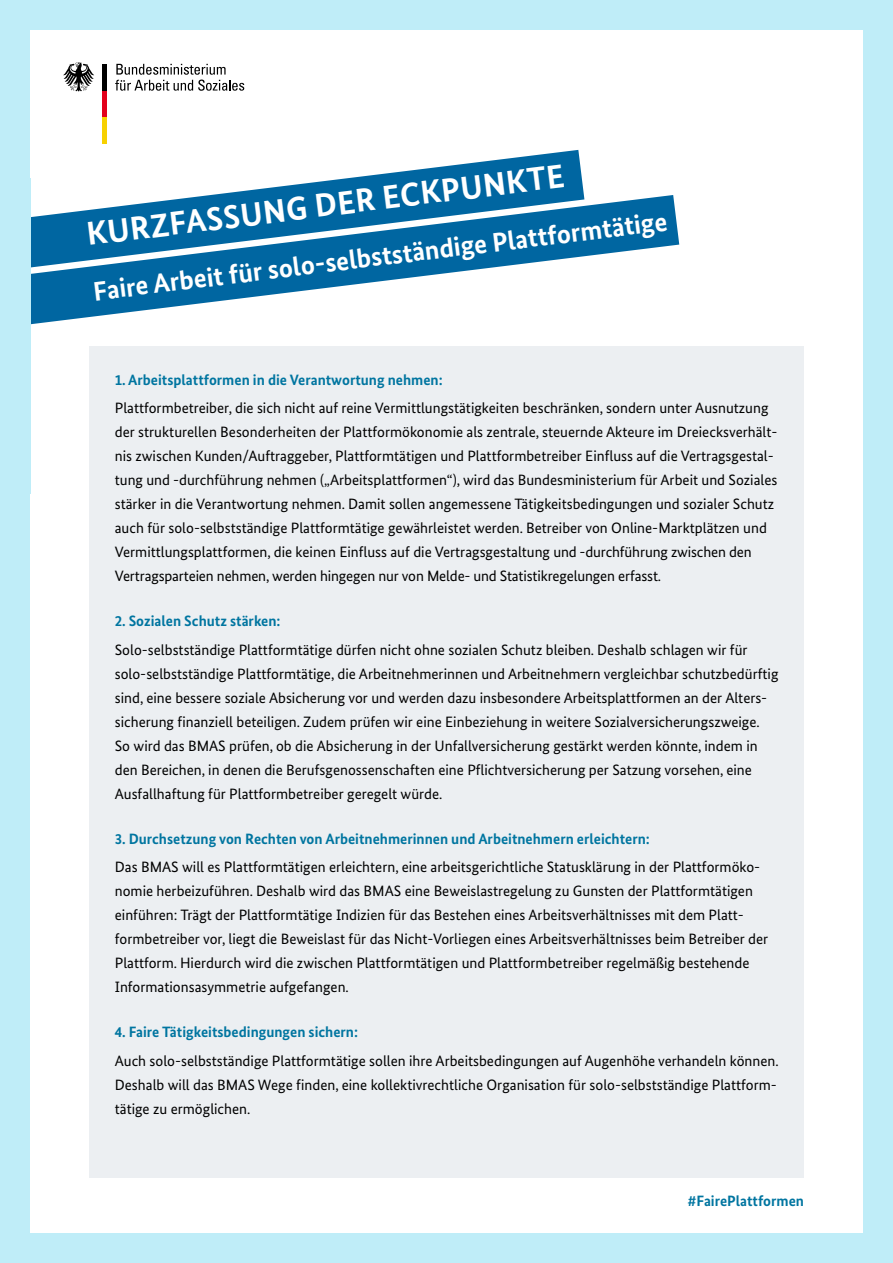
<style>
.page{position:relative;width:893px;height:1263px;background:#bfedf8}
.page>*{position:absolute;margin:0;border:0;box-sizing:border-box;transform-origin:0 0}
.t1{font:700 33px "Bundes Sans";color:#fff}
.Absatzformat_1{font:700 27px "Bundes Sans";color:#fff}
.Fließtext{font:15px/24px "Bundes Sans";color:#000}
.t2{font:700 15px "Bundes Sans";color:#0075a0}
</style>
<div class="page">
<div style="left:30px;top:30px;width:833px;height:1203px;background:#fff"></div>
<div style="left:102px;top:117px;width:5px;height:27px;background:#f7d100"></div>
<div style="left:102px;top:90px;width:5px;height:27px;background:#e3001b"></div>
<div style="left:102px;top:64px;width:5px;height:27px;background:#000"></div>
<svg style="left:63px;top:63px;width:31px;height:28px"></svg>
<svg style="left:115px;top:64px;width:129px;height:27px"></svg>
<div style="left:89px;top:347px;width:715px;height:831px;background:#eceff2"></div>
<svg style="left:30px;top:150px;width:554px;height:45px"></svg>
<svg style="left:30px;top:195px;width:649px;height:131px;fill:#0066a1"></svg>
<p class="t1" style="left:84px;top:214px;width:483px;rotate:-7deg">KURZFASSUNG DER ECKPUNKTE</p>
<p class="Absatzformat_1" style="left:92px;top:275px;width:579px;rotate:-7deg">Faire Arbeit für solo-selbstständige Plattformtätige</p>
<p class="t2" style="left:115px;top:370px;width:329px">1. Arbeitsplattformen in die Verantwortung nehmen:</p>
<p class="Fließtext" style="left:115px;top:396px;width:664px">Plattformbetreiber, die sich nicht auf reine Vermittlungstätigkeiten beschränken, sondern unter Ausnutzung der strukturellen Besonderheiten der Plattformökonomie als zentrale, steuernde Akteure im Dreiecksverhält&shy;nis zwischen Kunden/Auftraggeber, Plattformtätigen und Plattformbetreiber Einfluss auf die Vertragsgestal&shy;tung und -durchführung nehmen („Arbeitsplattformen“), wird das Bundesministerium für Arbeit und Soziales stärker in die Verantwortung nehmen. Damit sollen angemessene Tätigkeitsbedingungen und sozialer Schutz auch für solo-selbstständige Plattformtätige gewährleistet werden. Betreiber von Online-Marktplätzen und Vermittlungsplattformen, die keinen Einfluss auf die Vertragsgestaltung und -durchführung zwischen den Vertragsparteien nehmen, werden hingegen nur von Melde- und Statistikregelungen erfasst.</p>
<p class="t2" style="left:115px;top:612px;width:167px">2. Sozialen Schutz stärken:</p>
<p class="Fließtext" style="left:115px;top:637px;width:665px">Solo-selbstständige Plattformtätige dürfen nicht ohne sozialen Schutz bleiben. Deshalb schlagen wir für solo-selbstständige Plattformtätige, die Arbeitnehmerinnen und Arbeitnehmern vergleichbar schutzbedürftig sind, eine bessere soziale Absicherung vor und werden dazu insbesondere Arbeitsplattformen an der Alters&shy;sicherung finanziell beteiligen. Zudem prüfen wir eine Einbeziehung in weitere Sozialversicherungszweige.<br>So wird das BMAS prüfen, ob die Absicherung in der Unfallversicherung gestärkt werden könnte, indem in den Bereichen, in denen die Berufsgenossenschaften eine Pflichtversicherung per Satzung vorsehen, eine Ausfallhaftung für Plattformbetreiber geregelt würde.</p>
<p class="t2" style="left:115px;top:829px;width:537px">3. Durchsetzung von Rechten von Arbeitnehmerinnen und Arbeitnehmern erleichtern:</p>
<p class="Fließtext" style="left:115px;top:855px;width:655px">Das BMAS will es Plattformtätigen erleichtern, eine arbeitsgerichtliche Statusklärung in der Plattformöko&shy;nomie herbeizuführen. Deshalb wird das BMAS eine Beweislastregelung zu Gunsten der Plattformtätigen einführen: Trägt der Plattformtätige Indizien für das Bestehen eines Arbeitsverhältnisses mit dem Platt&shy;formbetreiber vor, liegt die Beweislast für das Nicht-Vorliegen eines Arbeitsverhältnisses beim Betreiber der Plattform. Hierdurch wird die zwischen Plattformtätigen und Plattformbetreiber regelmäßig bestehende Informationsasymmetrie aufgefangen.</p>
<p class="t2" style="left:115px;top:1023px;width:245px">4. Faire Tätigkeitsbedingungen sichern:</p>
<p class="Fließtext" style="left:115px;top:1048px;width:665px;text-align:justify">Auch solo-selbstständige Plattformtätige sollen ihre Arbeitsbedingungen auf Augenhöhe verhandeln können.<br>Deshalb will das BMAS Wege finden, eine kollektivrechtliche Organisation für solo-selbstständige Plattform&shy;tätige zu ermöglichen.</p>
<p class="t2" style="left:687px;top:1192px;width:118px">#FairePlattformen</p>
</div>
